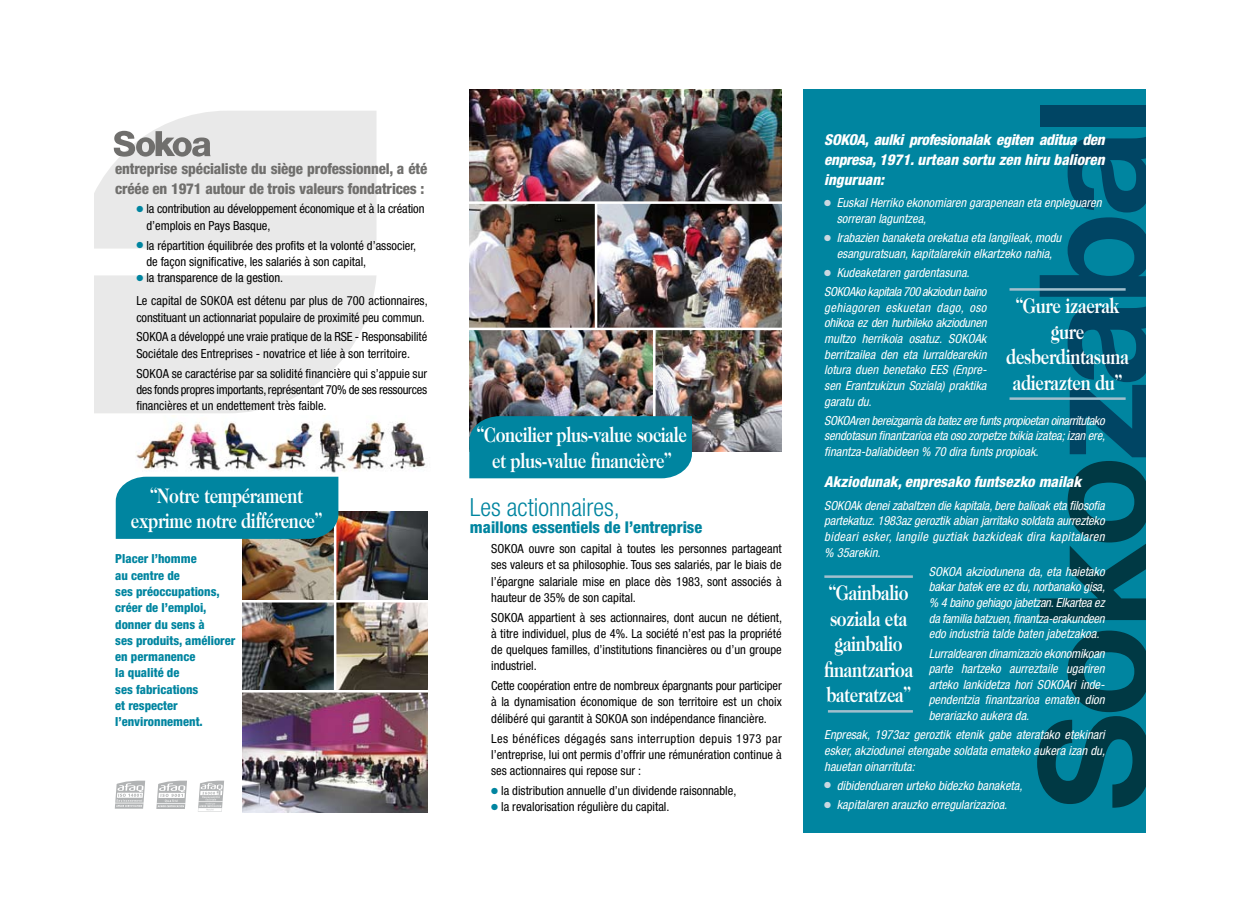
<style>
.page{position:relative;width:1241px;height:922px;background:#fff}
.page>*{position:absolute;margin:0;border:0;box-sizing:border-box;transform-origin:0 0}
.t1{font:300 condensed 25px "Helvetica Neue";color:#0085a0}
.t2{font:700 21.25px/25.5px "Caslon Two Twenty Four";letter-spacing:-.02em;color:#fff;text-align:center;scale:.8 1}
.t3{font:800 condensed 16.25px "Helvetica Neue";color:#0085a0}
.t4{font:italic 800 condensed 15px/20px "Helvetica Neue";color:#fff;text-align:justify}
.t5{font:800 condensed 15px/20px "Helvetica Neue";letter-spacing:-.01em;color:#706f6d}
.t6{font:condensed 12.5px/16.2px "Helvetica Neue";color:#000}
.t7{font:italic condensed 12.5px/15.6px "Helvetica Neue";color:#fff;text-align:justify}
.t8{font:800 condensed 12.5px/16.2px "Helvetica Neue";color:#0085a0}
.t9{font:condensed 12.5px/16.2px "Helvetica Neue";letter-spacing:-.02em;color:#000}
.t10{font:italic condensed 12.5px/19.1px "Helvetica Neue";letter-spacing:-.03em;color:#fff}
.s1{color:#0085a0}
.s2{color:#cad8e1}
</style>
<div class="page">
<div style="left:802px;top:71px;width:362px;height:779px;background:#0085a0"></div>
<img style="left:242px;top:602px;width:185px;height:209px">
<svg style="left:115px;top:780px;width:30px;height:28px"></svg>
<svg style="left:156px;top:780px;width:31px;height:28px"></svg>
<svg style="left:198px;top:780px;width:26px;height:30px"></svg>
<img style="left:336px;top:511px;width:91px;height:89px">
<img style="left:242px;top:538px;width:92px;height:62px">
<hr style="left:241px;top:689px;width:188px;height:3px;background:#fff">
<hr style="left:334px;top:510px;width:2px;height:181px;background:#fff">
<div style="left:116px;top:476px;width:222px;height:62px;background:#0085a0"></div>
<img style="left:136px;top:415px;width:290px;height:58px">
<img style="left:469px;top:89px;width:312px;height:362px">
<hr style="left:467px;top:327px;width:317px;height:3px;background:#fff">
<hr style="left:467px;top:201px;width:317px;height:3px;background:#fff">
<hr style="left:594px;top:202px;width:3px;height:127px;background:#fff">
<hr style="left:653px;top:329px;width:2px;height:126px;background:#fff">
<div style="left:469px;top:416px;width:223px;height:62px;background:#0085a0"></div>
<svg style="left:1037px;top:630px;width:109px;height:177px"></svg>
<svg style="left:1039px;top:137px;width:107px;height:483px"></svg>
<div style="left:1039px;top:105px;width:130px;height:21px;background:#004564"></div>
<hr style="left:1009px;top:288px;width:116px;height:2px;background:#a2bfcd">
<hr style="left:1009px;top:397px;width:116px;height:3px;background:#a2bfcd">
<hr style="left:824px;top:575px;width:88px;height:2px;background:#a2bfcd">
<hr style="left:827px;top:710px;width:85px;height:2px;background:#a2bfcd">
<div style="left:1146px;top:21px;width:94px;height:869px;background:#fff"></div>
<div style="left:0;top:0;width:1196px;height:89px;background:#fff"></div>
<div style="left:52px;top:833px;width:1188px;height:88px;background:#fff"></div>
<svg style="left:94px;top:111px;width:282px;height:138px;background:#e6e6e6"></svg>
<svg style="left:94px;top:275px;width:282px;height:138px;background:#ebebeb"></svg>
<p class="t5" style="left:115px;top:158px;width:313px">entreprise spécialiste du siège professionnel, a été créée en 1971 autour de trois valeurs fondatrices :</p>
<p class="t6" style="left:146px;top:201px;width:279px;text-indent:-10px"><span class="s1">●</span> la contribution au développement économique et à la création d’emplois en Pays Basque,</p>
<p class="t6" style="left:146px;top:237px;width:271px;text-indent:-10px"><span class="s1">●</span> la répartition équilibrée des profits et la volonté d’associer, de façon significative, les salariés à son capital,</p>
<p class="t6" style="left:136px;top:266px;width:293px;line-height:23.4px"><span class="s1">●</span> la transparence de la gestion.<br>Le capital de SOKOA est détenu par plus de 700 actionnaires,</p>
<p class="t6" style="left:136px;top:307px;width:292px;line-height:19.8px">constituant un actionnariat populaire de proximité peu commun.<br>SOKOA a développé une vraie pratique de la RSE - Responsabilité</p>
<p class="t6" style="left:136px;top:343px;width:292px;line-height:19.8px">Sociétale des Entreprises - novatrice et liée à son territoire.<br>SOKOA se caractérise par sa solidité financière qui s’appuie sur</p>
<p class="t9" style="left:136px;top:381px;width:292px">des fonds propres importants, représentant 70% de ses ressources financières et un endettement très faible.</p>
<h2 class="t2" style="left:131px;top:482px;width:240px">“Notre tempérament exprime notre différence”</h2>
<p class="t8" style="left:115px;top:550px;width:122px">Placer l’homme<br>au centre de<br>ses préoccupations, créer de l’emploi, donner du sens à<br>ses produits, améliorer en permanence<br>la qualité de<br>ses fabrications<br>et respecter l’environnement.</p>
<h2 class="t2" style="left:477px;top:422px;width:264px">“Concilier plus-value sociale et plus-value financière”</h2>
<h1 class="t1" style="left:470px;top:492px;width:151px">Les actionnaires,</h1>
<h3 class="t3" style="left:470px;top:517px;width:234px">maillons essentiels de l’entreprise</h3>
<p class="t6" style="left:491px;top:540px;width:292px;text-align:justify">SOKOA ouvre son capital à toutes les personnes partageant ses valeurs et sa philosophie. Tous ses salariés, par le biais de l’épargne salariale mise en place dès 1983, sont associés à hauteur de 35% de son capital.</p>
<p class="t6" style="left:491px;top:608px;width:292px;text-align:justify">SOKOA appartient à ses actionnaires, dont aucun ne détient, à titre individuel, plus de 4%. La société n’est pas la propriété de quelques familles, d’institutions financières ou d’un groupe industriel.</p>
<p class="t6" style="left:491px;top:677px;width:292px;text-align:justify">Cette coopération entre de nombreux épargnants pour participer à la dynamisation économique de son territoire est un choix délibéré qui garantit à SOKOA son indépendance financière.</p>
<p class="t6" style="left:491px;top:729px;width:292px;text-align:justify">Les bénéfices dégagés sans interruption depuis 1973 par l’entreprise, lui ont permis d’offrir une rémunération continue à ses actionnaires qui repose sur :</p>
<p class="t6" style="left:491px;top:782px;width:247px"><span class="s1">●</span> la distribution annuelle d’un dividende raisonnable,</p>
<p class="t6" style="left:491px;top:798px;width:180px"><span class="s1">●</span> la revalorisation régulière du capital.</p>
<p class="t4" style="left:824px;top:129px;width:282px">SOKOA, aulki profesionalak egiten aditua den enpresa, 1971. urtean sortu zen hiru balioren inguruan:</p>
<p class="t7" style="left:836px;top:195px;width:266px;text-indent:-12px"><span class="s2">●</span> Euskal Herriko ekonomiaren garapenean eta enpleguaren sorreran laguntzea,</p>
<p class="t7" style="left:824px;top:230px;width:238px;text-align:center"><span class="s2">●</span> Irabazien banaketa orekatua eta langileak, modu esanguratsuan, kapitalarekin elkartzeko nahia,</p>
<p class="t10" style="left:824px;top:263px;width:164px"><span class="s2">●</span> Kudeaketaren gardentasuna.<br>SOKOAko kapitala 700 akziodun baino</p>
<p class="t7" style="left:824px;top:299px;width:164px">gehiagoren eskuetan dago, oso ohikoa ez den hurbileko akziodunen multzo herrikoia osatuz. SOKOAk berritzailea den eta lurraldearekin lotura duen benetako EES (Enpre&shy;sen Erantzukizun Soziala) praktika garatu du.</p>
<p class="t7" style="left:824px;top:412px;width:282px">SOKOAren bereizgarria da batez ere funts propioetan oinarritutako sendotasun finantzarioa eta oso zorpetze txikia izatea; izan ere, finantza-baliabideen % 70 dira funts propioak.</p>
<p class="t4" style="left:824px;top:471px;width:258px">Akziodunak, enpresako funtsezko mailak</p>
<p class="t7" style="left:824px;top:497px;width:282px">SOKOAk denei zabaltzen die kapitala, bere balioak eta filosofia partekatuz. 1983az geroztik abian jarritako soldata aurrezteko bideari esker, langile guztiak bazkideak dira kapitalaren % 35arekin.</p>
<p class="t7" style="left:928px;top:563px;width:178px">SOKOA akziodunena da, eta haietako bakar batek ere ez du, norbanako gisa, % 4 baino gehiago jabetzan. Elkartea ez da familia batzuen, finantza-erakundeen edo industria talde baten jabetzakoa.</p>
<p class="t7" style="left:928px;top:645px;width:177px">Lurraldearen dinamizazio ekonomikoan parte hartzeko aurreztaile ugariren arteko lankidetza hori SOKOAri inde&shy;pendentzia finantzarioa ematen dion berariazko aukera da.</p>
<p class="t7" style="left:824px;top:726px;width:282px">Enpresak, 1973az geroztik etenik gabe ateratako etekinari esker, akziodunei etengabe soldata emateko aukera izan du, hauetan oinarrituta:</p>
<p class="t7" style="left:824px;top:777px;width:200px"><span class="s2">●</span> dibidenduaren urteko bidezko banaketa,</p>
<p class="t7" style="left:824px;top:796px;width:184px"><span class="s2">●</span> kapitalaren arauzko erregularizazioa.</p>
<h2 class="t2" style="left:1006px;top:293px;width:155px">“Gure izaerak gure desberdintasuna adierazten du”</h2>
<h2 class="t2" style="left:823px;top:580px;width:113px">“Gainbalio soziala eta gainbalio finantzarioa bateratzea”</h2>
</div>
